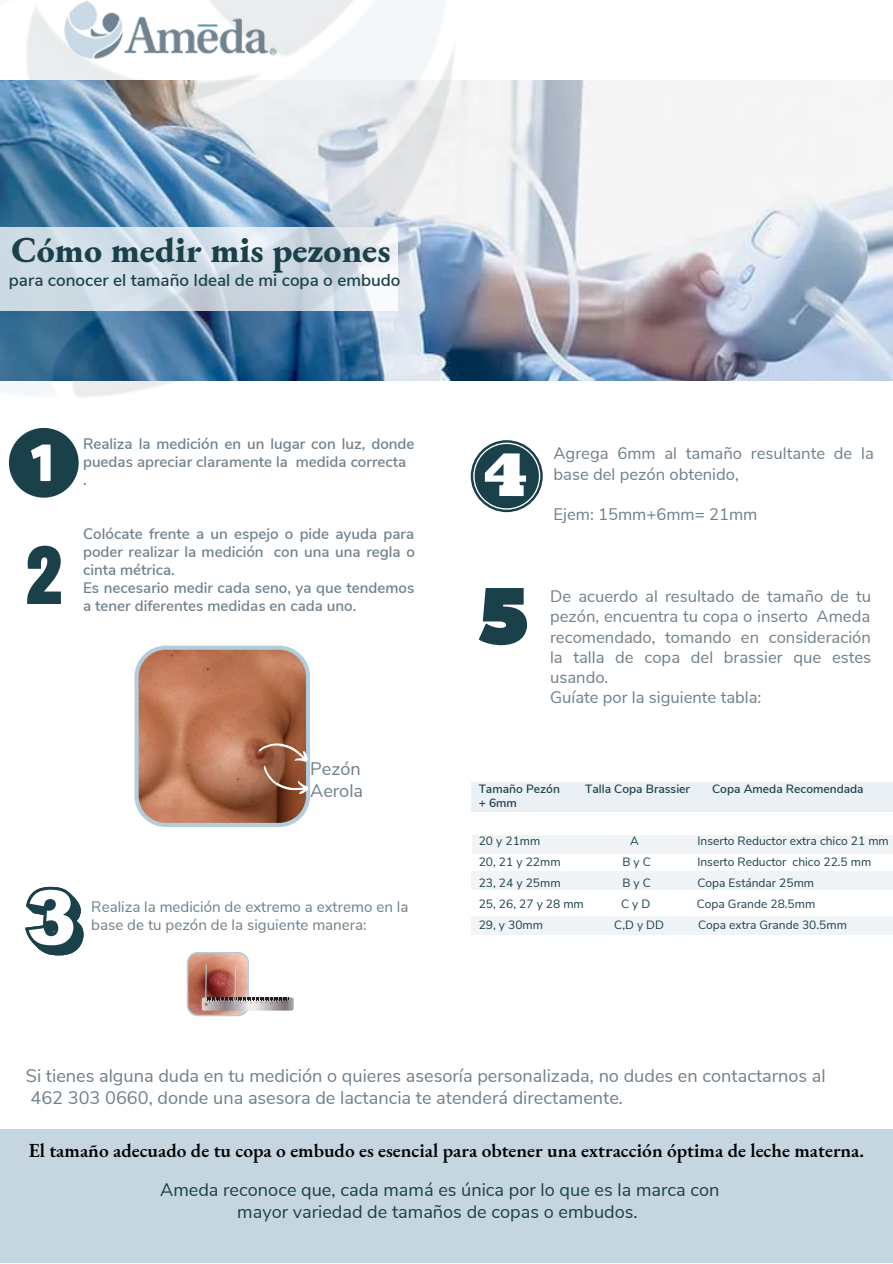
<style>
.page{position:relative;width:893px;height:1264px;background:#fff}
.page>*{position:absolute;margin:0;border:0;box-sizing:border-box;transform-origin:0 0}
.t1{font:800 35.7px "EB Garamond";color:#1a4049}
.t2{font:600 19.35px "EB Garamond";color:#000}
.t3{font:18.15px "Nunito Sans";color:#6f7f8a}
.t4{font:18.15px/22.5px "Nunito Sans";color:#1a4049;text-align:center}
.t5{font:600 17.1px "Nunito Sans";color:#1a4049}
.t6{font:16.65px/20.2px "Nunito Sans";color:#6f7f8a}
.t7{font:600 15.15px/18px "Nunito Sans";color:#6f7f8a}
.t8{font:15.15px/18px "Nunito Sans";color:#6f7f8a}
.t9{font:12px "Nunito Sans";color:#1a4049}
.t10{font:600 12px "Nunito Sans";color:#1a4049}
</style>
<div class="page">
<svg style="left:27px;top:545px;width:34px;height:59px"></svg>
<div style="left:0;top:1128px;width:892px;height:134px;background:#c6d6e0"></div>
<img style="left:471px;top:80px;width:421px;height:301px">
<svg style="left:9px;top:434px;width:70px;height:63px"></svg>
<svg style="left:25px;top:886px;width:58px;height:69px"></svg>
<svg style="left:134px;top:645px;width:176px;height:182px;background:#b77e63"></svg>
<svg style="left:470px;top:440px;width:72px;height:72px"></svg>
<img style="left:0;top:0;width:471px;height:434px">
<svg style="left:478px;top:588px;width:49px;height:57px"></svg>
<svg style="left:187px;top:952px;width:107px;height:64px"></svg>
<div style="left:470px;top:782px;width:422px;height:30px;background:#eaf0f4"></div>
<div style="left:471px;top:834px;width:421px;height:19px;background:#f0f4f7"></div>
<div style="left:470px;top:870px;width:422px;height:19px;background:#f0f4f7"></div>
<div style="left:470px;top:916px;width:422px;height:18px;background:#f0f4f7"></div>
<p class="t1" style="left:11px;top:226px;width:380px">Cómo medir mis pezones</p>
<p class="t5" style="left:9px;top:268px;width:393px">para conocer el tamaño Ideal de mi copa o embudo</p>
<p class="t7" style="left:83px;top:435px;width:333px">Realiza la medición en un lugar con luz, donde puedas apreciar claramente la medida correcta</p>
<p class="t7" style="left:83px;top:471px;width:5px">.</p>
<p class="t7" style="left:83px;top:525px;width:333px;text-align:justify">Colócate frente a un espejo o pide ayuda para poder realizar la medición con una una regla o cinta métrica.</p>
<p class="t7" style="left:83px;top:579px;width:333px">Es necesario medir cada seno, ya que tendemos a tener diferentes medidas en cada uno.</p>
<p class="t3" style="left:310px;top:756px;width:52px">Pezón</p>
<p class="t3" style="left:310px;top:779px;width:55px">Aerola</p>
<p class="t8" style="left:91px;top:897px;width:318px">Realiza la medición de extremo a extremo en la base de tu pezón de la siguiente manera:</p>
<p class="t6" style="left:553px;top:444px;width:322px">Agrega 6mm al tamaño resultante de la base del pezón obtenido,</p>
<p class="t6" style="left:553px;top:504px;width:205px">Ejem: 15mm+6mm= 21mm</p>
<p class="t6" style="left:550px;top:586px;width:322px;text-align:justify">De acuerdo al resultado de tamaño de tu pezón, encuentra tu copa o inserto Ameda recomendado, tomando en consideración la talla de copa del brassier que estes usando.</p>
<p class="t6" style="left:550px;top:687px;width:213px">Guíate por la siguiente tabla:</p>
<p class="t10" style="left:478px;top:781px;width:83px">Tamaño Pezón</p>
<p class="t10" style="left:585px;top:781px;width:106px">Talla Copa Brassier</p>
<p class="t10" style="left:712px;top:781px;width:153px">Copa Ameda Recomendada</p>
<p class="t10" style="left:478px;top:795px;width:40px">+ 6mm</p>
<p class="t9" style="left:478px;top:833px;width:63px">20 y 21mm</p>
<p class="t9" style="left:630px;top:833px;width:10px">A</p>
<p class="t9" style="left:697px;top:833px;width:193px">Inserto Reductor extra chico 21 mm</p>
<p class="t9" style="left:478px;top:854px;width:83px">20, 21 y 22mm</p>
<p class="t9" style="left:622px;top:854px;width:30px">ByC</p>
<p class="t9" style="left:697px;top:854px;width:175px">Inserto Reductor chico 22.5 mm</p>
<p class="t9" style="left:478px;top:875px;width:83px">23, 24 y 25mm</p>
<p class="t9" style="left:622px;top:875px;width:30px">ByC</p>
<p class="t9" style="left:697px;top:875px;width:118px">Copa Estándar 25mm</p>
<p class="t9" style="left:478px;top:896px;width:107px">25, 26, 27 y 28 mm</p>
<p class="t9" style="left:621px;top:896px;width:31px">CyD</p>
<p class="t9" style="left:696px;top:896px;width:120px">Copa Grande 28.5mm</p>
<p class="t9" style="left:478px;top:916px;width:66px">29, y 30mm</p>
<p class="t9" style="left:614px;top:916px;width:51px">C,D y DD</p>
<p class="t9" style="left:698px;top:916px;width:150px">Copa extra Grande 30.5mm</p>
<p class="t3" style="left:26px;top:1063px;width:801px">Si tienes alguna duda en tu medición o quieres asesoría personalizada, no dudes en contactarnos al</p>
<p class="t3" style="left:31px;top:1085px;width:594px">462 303 0660, donde una asesora de lactancia te atenderá directamente.</p>
<p class="t2" style="left:29px;top:1137px;width:837px">El tamaño adecuado de tu copa o embudo es esencial para obtener una extracción óptima de leche materna.</p>
<p class="t4" style="left:160px;top:1178px;width:560px">Ameda reconoce que, cada mamá es única por lo que es la marca con mayor variedad de tamaños de copas o embudos.</p>
</div>
